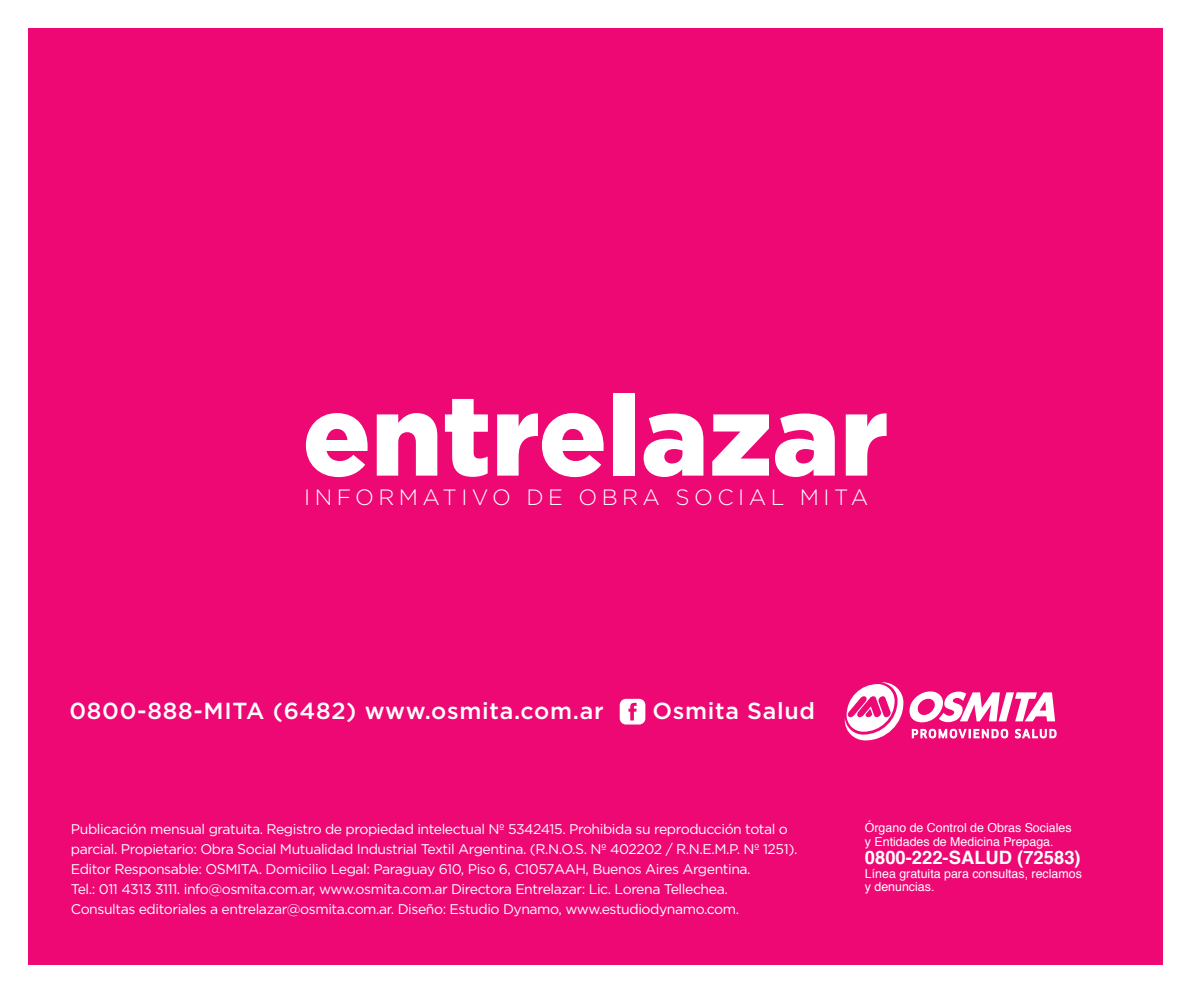
<style>
.page{position:relative;width:1191px;height:993px;background:#fff}
.page>*{position:absolute;margin:0;border:0;box-sizing:border-box;transform-origin:0 0}
.t1{font:900 113px "Gotham";color:#fff}
.t2{font:500 23.2px "Gotham";letter-spacing:.03em;color:#fff}
.t3{font:300 22.2px "Gotham";letter-spacing:.2em;color:#fff}
.t4{font:700 18.4px "Helvetica";color:#fff}
.t5{font:14px/20px "Gotham";letter-spacing:-.03em;color:#fff}
.t6{font:12.4px/14.2px "Helvetica";color:#fff}
</style>
<div class="page">
<div style="left:28px;top:28px;width:1134px;height:936px;background:#ed0874"></div>
<svg style="left:619px;top:698px;width:26px;height:26px"></svg>
<svg style="left:845px;top:682px;width:211px;height:58px"></svg>
<h1 class="t1" style="left:302px;top:357px;width:587px">entrelazar</h1>
<h3 class="t3" style="left:304px;top:483px;width:565px">INFORMATIVO DE OBRA SOCIAL MITA</h3>
<h2 class="t2" style="left:69px;top:695px;width:536px">0800-888-MITA (6482) www.osmita.com.ar</h2>
<h2 class="t2" style="left:652px;top:695px;width:164px">Osmita Salud</h2>
<p class="t5" style="left:71px;top:818px;width:728px">Publicación mensual gratuita. Registro de propiedad intelectual Nº 5342415. Prohibida su reproducción total o parcial. Propietario: Obra Social Mutualidad Industrial Textil Argentina. (R.N.O.S. Nº 402202 / R.N.E.M.P. Nº 1251).<br>Editor Responsable: OSMITA. Domicilio Legal: Paraguay 610, Piso 6, C1057AAH, Buenos Aires Argentina.<br>Tel.: 011 4313 3111. info@osmita.com.ar, www.osmita.com.ar Directora Entrelazar: Lic. Lorena Tellechea.<br>Consultas editoriales a entrelazar@osmita.com.ar. Diseño: Estudio Dynamo, www.estudiodynamo.com.</p>
<p class="t6" style="left:865px;top:820px;width:208px">Órgano de Control de Obras Sociales y Entidades de Medicina Prepaga.</p>
<h3 class="t4" style="left:865px;top:842px;width:217px">0800-222-SALUD (72583)</h3>
<p class="t6" style="left:865px;top:867px;width:218px;line-height:12.4px">Línea gratuita para consultas, reclamos y denuncias.</p>
</div>
